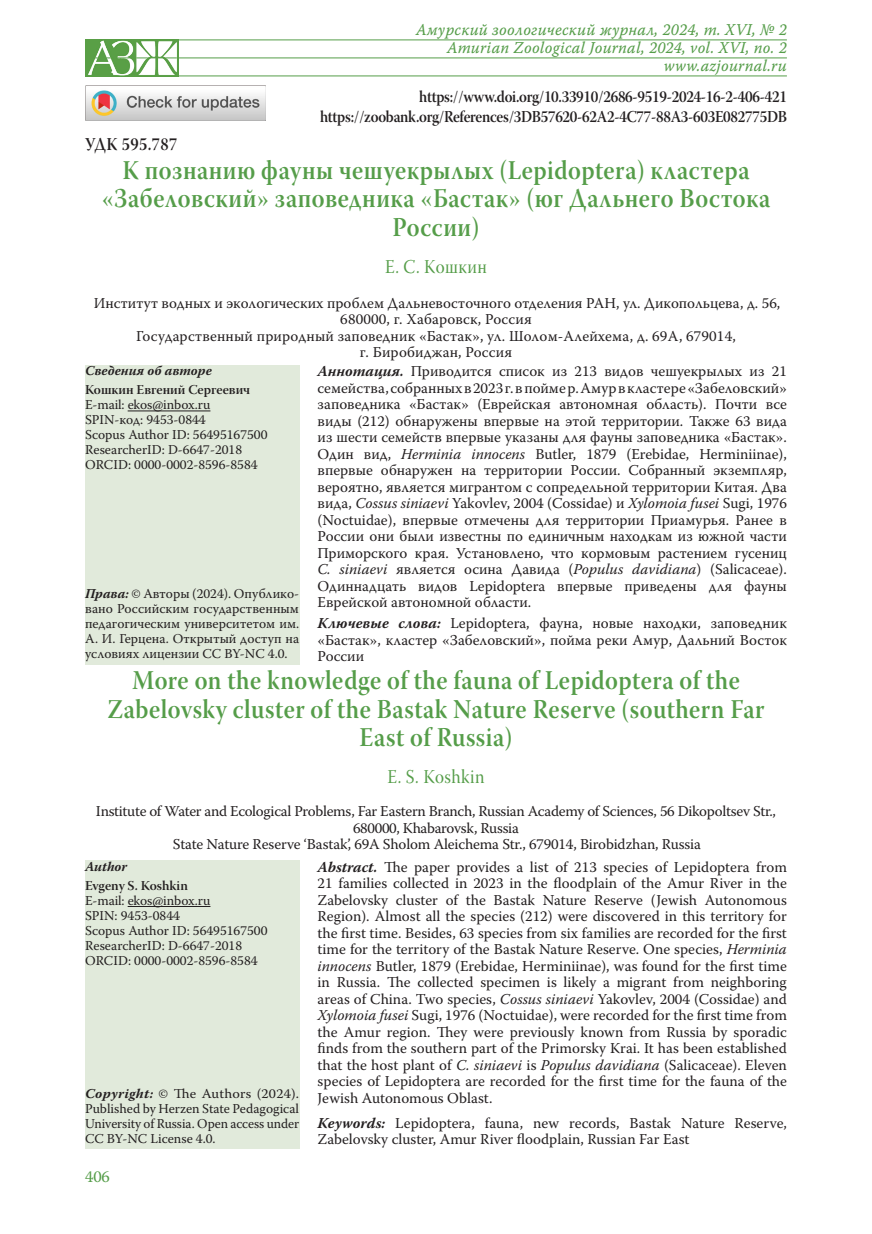
<style>
.page{position:relative;width:872px;height:1234px;background:#fff}
.page>*{position:absolute;margin:0;border:0;box-sizing:border-box;transform-origin:0 0}
.Заголовок_1{font:27px/28.5px "Warnock Pro Semibold Subh";letter-spacing:.02em;color:#559d49;text-align:center;scale:.9 1}
.Заголовок_1-2{font:19.5px "Warnock Pro Subh";letter-spacing:.025em;color:#559d49;scale:.9 1}
.Заголовок_2{font:19.5px "Warnock Pro Subh";letter-spacing:.025em;color:#559d49;scale:.9 1}
.Заголовок_1-3{font:18px "Warnock Pro Semibold Subh";letter-spacing:.025em;color:#231f20;scale:.9 1}
.Заголовок_1-4{font:16.5px "Warnock Pro Semibold Subh";letter-spacing:-.02em;color:#231f20;scale:.9 1}
.colon_right{font:16.5px "Warnock Pro It Capt";letter-spacing:.01em;color:#559d49;scale:.95 1}
.t1{font:16.5px "Warnock Pro";color:#559d49}
.Affiliation{font:15px/16.5px "Warnock Pro";color:#231f20;text-align:justify}
.Affiliation-2{font:15px/16.5px "Warnock Pro";letter-spacing:-.02em;color:#231f20;text-align:center}
.Affiliation_info{font:13.5px/15px "Warnock Pro";color:#231f20;text-align:justify}
.Affiliation_info-2{font:13.5px/15px "Warnock Pro";color:#231f20;text-align:justify;scale:1.05 1}
.Affiliation_info-3{font:13.5px "Warnock Pro Semibold Subh";color:#231f20}
.Affiliation_info-4{font:italic 700 13.5px "Warnock Pro";color:#231f20}
.s1{font-weight:700;font-style:italic}
.s2{font-style:italic}
</style>
<div class="page">
<div style="left:85px;top:365px;width:214px;height:299px;background:#e1eadb"></div>
<hr style="left:128px;top:410px;width:82px;height:1px;background:#231f20">
<div style="left:85px;top:860px;width:214px;height:288px;background:#e1eadb"></div>
<hr style="left:128px;top:905px;width:82px;height:1px;background:#231f20">
<img style="left:85px;top:85px;width:180px;height:36px">
<hr style="left:85px;top:40px;width:702px;height:1px;background:#559d49">
<hr style="left:85px;top:58px;width:702px;height:1px;background:#559d49">
<hr style="left:85px;top:76px;width:702px;height:1px;background:#559d49">
<img style="left:85px;top:40px;width:93px;height:36px">
<p class="colon_right" style="left:416px;top:20px;width:392px">Амурский зоологический журнал, 2024, т. XVI, № 2</p>
<p class="colon_right" style="left:447px;top:38px;width:359px">Amurian Zoological Journal, 2024, vol. XVI, no. 2</p>
<p class="colon_right" style="left:664px;top:56px;width:131px">www.azjournal.ru</p>
<p class="Заголовок_1-4" style="left:419px;top:87px;width:410px">https://www.doi.org/10.33910/2686-9519-2024-16-2-406-421</p>
<p class="Заголовок_1-4" style="left:320px;top:106px;width:520px">https://zoobank.org/References/3DB57620-62A2-4C77-88A3-603E082775DB</p>
<p class="Заголовок_1-3" style="left:85px;top:133px;width:104px">УДК 595.787</p>
<p class="Заголовок_1" style="left:102px;top:155px;width:744px">К познанию фауны чешуекрылых (Lepidoptera) кластера «Забеловский» заповедника «Бастак» (юг Дальнего Востока<br>России)</p>
<p class="Заголовок_2" style="left:385px;top:256px;width:115px">Е. С. Кошкин</p>
<p class="Affiliation" style="left:94px;top:294px;width:688px;text-align:center">Институт водных и экологических проблем Дальневосточного отделения РАН, ул. Дикопольцева, д. 56,<br>680000, г. Хабаровск, Россия</p>
<p class="Affiliation" style="left:136px;top:327px;width:601px;text-align:center">Государственный природный заповедник «Бастак», ул. Шолом-Алейхема, д. 69А, 679014, г. Биробиджан, Россия</p>
<p class="Affiliation_info-4" style="left:85px;top:362px;width:128px">Сведения об авторе</p>
<p class="Affiliation_info-3" style="left:85px;top:381px;width:167px">Кошкин Евгений Сергеевич</p>
<p class="Affiliation_info" style="left:85px;top:397px;width:127px">E-mail: ekos@inbox.ru</p>
<p class="Affiliation_info" style="left:85px;top:412px;width:122px">SPIN-код: 9453-0844</p>
<p class="Affiliation_info" style="left:85px;top:427px;width:184px">Scopus Author ID: 56495167500</p>
<p class="Affiliation_info" style="left:85px;top:442px;width:158px">ResearcherID: D-6647-2018</p>
<p class="Affiliation_info" style="left:85px;top:457px;width:174px">ORCID: 0000-0002-8596-8584</p>
<p class="Affiliation" style="left:317px;top:362px;width:471px"><span class="s1">Аннотация.</span> Приводится список из 213 видов чешуекрылых из 21 семейства, собранных в 2023 г. в пойме р. Амур в кластере «Забеловский» заповедника «Бастак» (Еврейская автономная область). Почти все виды (212) обнаружены впервые на этой территории. Также 63 вида из шести семейств впервые указаны для фауны заповедника «Бастак».<br>Один вид, <span class="s2">Herminia innocens</span> Butler, 1879 (Erebidae, Herminiinae), впервые обнаружен на территории России. Собранный экземпляр, вероятно, является мигрантом с сопредельной территории Китая. Два вида, <span class="s2">Cossus siniaevi</span> Yakovlev, 2004 (Cossidae) и <span class="s2">Xylomoia fusei</span> Sugi, 1976 (Noctuidae), впервые отмечены для территории Приамурья. Ранее в России они были известны по единичным находкам из южной части Приморского края. Установлено, что кормовым растением гусениц <span class="s2">C. siniaevi</span> является осина Давида (<span class="s2">Populus davidiana</span>) (Salicaceae).<br>Одиннадцать видов Lepidoptera впервые приведены для фауны Еврейской автономной области.</p>
<p class="Affiliation" style="left:317px;top:614px;width:471px"><span class="s1">Ключевые слова:</span> Lepidoptera, фауна, новые находки, заповедник «Бастак», кластер «Забеловский», пойма реки Амур, Дальний Восток России</p>
<p class="Заголовок_1" style="left:107px;top:665px;width:731px">More on the knowledge of the fauna of Lepidoptera of the<br>Zabelovsky cluster of the Bastak Nature Reserve (southern Far<br>East of Russia)</p>
<p class="Заголовок_1-2" style="left:387px;top:765px;width:109px">E. S. Koshkin</p>
<p class="Affiliation-2" style="left:96px;top:802px;width:681px">Institute of Water and Ecological Problems, Far Eastern Branch, Russian Academy of Sciences, 56 Dikopoltsev Str.,<br>680000, Khabarovsk, Russia</p>
<p class="Affiliation" style="left:173px;top:835px;width:529px">State Nature Reserve ‘Bastak’, 69A Sholom Aleichema Str., 679014, Birobidzhan, Russia</p>
<p class="Affiliation_info-4" style="left:85px;top:857px;width:44px">Author</p>
<p class="Affiliation_info-3" style="left:85px;top:877px;width:104px">Evgeny S. Koshkin</p>
<p class="Affiliation_info" style="left:85px;top:892px;width:127px">E-mail: ekos@inbox.ru</p>
<p class="Affiliation_info" style="left:85px;top:907px;width:96px">SPIN: 9453-0844</p>
<p class="Affiliation_info" style="left:85px;top:922px;width:184px">Scopus Author ID: 56495167500</p>
<p class="Affiliation_info" style="left:85px;top:937px;width:158px">ResearcherID: D-6647-2018</p>
<p class="Affiliation_info" style="left:85px;top:952px;width:174px">ORCID: 0000-0002-8596-8584</p>
<p class="Affiliation_info" style="left:85px;top:585px;width:216px"><span class="s1">Права:</span> © Авторы (2024). Опублико&shy;вано Российским государственным педагогическим университетом им.<br>А. И. Герцена. Открытый доступ на условиях лицензии CC BY-NC 4.0.</p>
<p class="Affiliation" style="left:317px;top:858px;width:471px"><span class="s1">Abstract.</span> The paper provides a list of 213 species of Lepidoptera from 21 families collected in 2023 in the floodplain of the Amur River in the Zabelovsky cluster of the Bastak Nature Reserve (Jewish Autonomous Region). Almost all the species (212) were discovered in this territory for the first time. Besides, 63 species from six families are recorded for the first time for the territory of the Bastak Nature Reserve. One species, <span class="s2">Herminia innocens</span> Butler, 1879 (Erebidae, Herminiinae), was found for the first time in Russia. The collected specimen is likely a migrant from neighboring areas of China. Two species, <span class="s2">Cossus siniaevi</span> Yakovlev, 2004 (Cossidae) and <span class="s2">Xylomoia fusei</span> Sugi, 1976 (Noctuidae), were recorded for the first time from the Amur region. They were previously known from Russia by sporadic finds from the southern part of the Primorsky Krai. It has been established that the host plant of <span class="s2">C. siniaevi</span> is <span class="s2">Populus davidiana</span> (Salicaceae). Eleven species of Lepidoptera are recorded for the first time for the fauna of the Jewish Autonomous Oblast.</p>
<p class="Affiliation" style="left:317px;top:1114px;width:471px"><span class="s1">Keywords:</span> Lepidoptera, fauna, new records, Bastak Nature Reserve,<br>Zabelovsky cluster, Amur River floodplain, Russian Far East</p>
<p class="Affiliation_info-2" style="left:85px;top:1085px;width:205px"><span class="s1">Copyright:</span> © The Authors (2024).<br>Published by Herzen State Pedagogical University of Russia. Open access under CC BY-NC License 4.0.</p>
<p class="t1" style="left:85px;top:1166px;width:26px">406</p>
</div>
